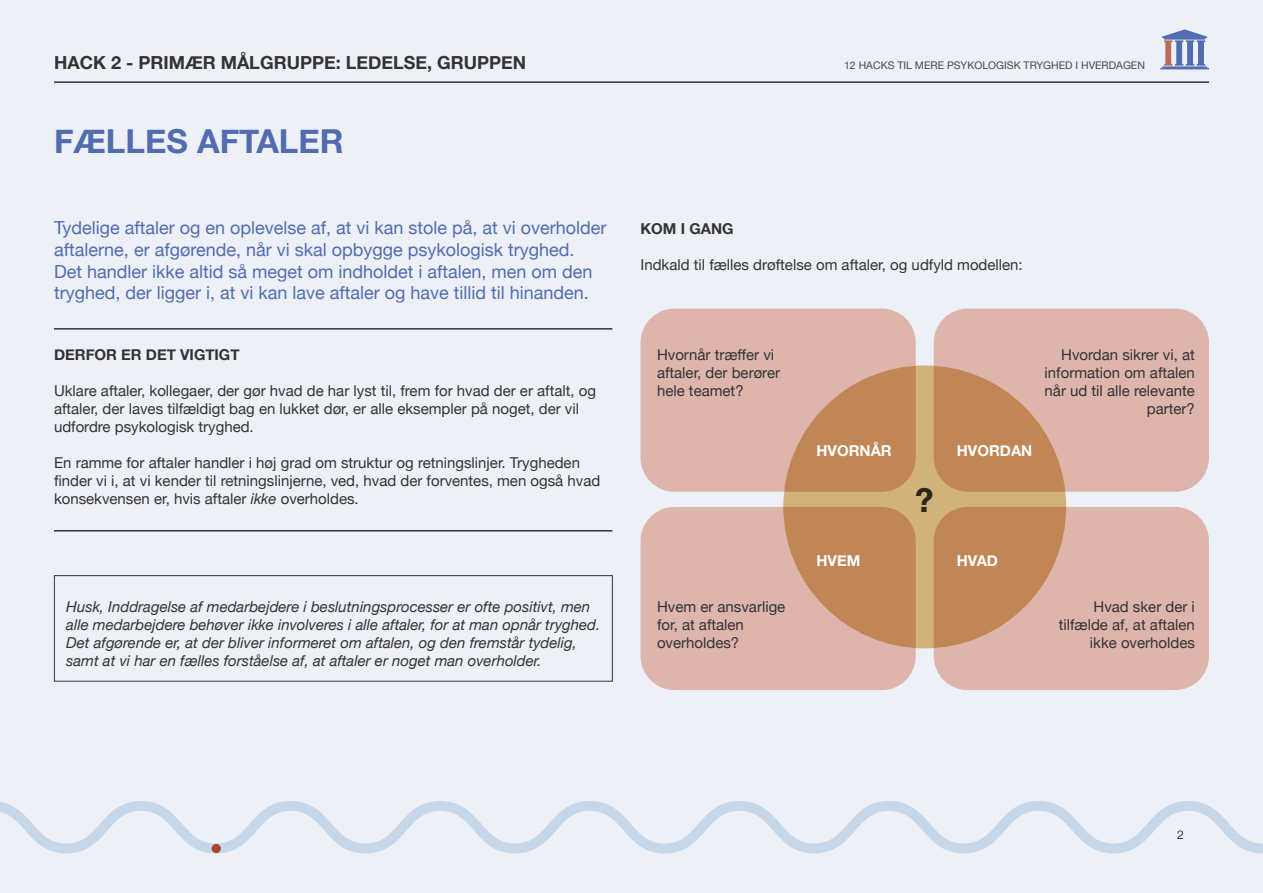
<style>
.page{position:relative;width:1263px;height:893px;background:#eef0f7}
.page>*{position:absolute;margin:0;border:0;box-sizing:border-box;transform-origin:0 0}
.t1{font:700 33px "Helvetica Neue";color:#516caf}
.t2{font:700 33px "Helvetica Neue";color:#333}
.t3{font:18px/21.6px "Helvetica Neue";color:#516caf}
.t4{font:700 18px "Helvetica Neue";color:#333}
.t5{font:15px/18px "Helvetica Neue";color:#333}
.t6{font:italic 15px/18px "Helvetica Neue";color:#333}
.t7{font:700 15px "Helvetica Neue";color:#333}
.t8{font:700 15px "Helvetica Neue";color:#fff}
.t9{font:300 12px "Helvetica Neue";color:#000}
.t10{font:10.5px "Helvetica Neue";color:#474747}
.s1{font-style:italic}
</style>
<div class="page">
<svg style="left:0;top:801px;width:1263px;height:53px"></svg>
<div style="left:640px;top:309px;width:276px;height:183px;background:#ddb5ac;border-radius:34px"></div>
<div style="left:640px;top:507px;width:276px;height:183px;background:#ddb5ac;border-radius:34px"></div>
<div style="left:934px;top:309px;width:275px;height:183px;background:#ddb5ac;border-radius:34px"></div>
<div style="left:934px;top:507px;width:275px;height:183px;background:#ddb5ac;border-radius:34px"></div>
<svg style="left:783px;top:365px;width:283px;height:283px;background:#c38d5b"></svg>
<svg style="left:1160px;top:29px;width:49px;height:40px"></svg>
<hr style="left:54px;top:81px;width:1155px;height:2px;background:#333">
<hr style="left:54px;top:328px;width:558px;height:2px;background:#333">
<hr style="left:54px;top:530px;width:558px;height:1px;background:#333">
<div style="left:54px;top:575px;width:559px;height:107px;border:1px solid #333"></div>
<div style="left:212px;top:844px;width:9px;height:9px;background:#ab4630;border-radius:50%"></div>
<p class="t4" style="left:54px;top:49px;width:474px">HACK 2 - PRIMÆR MÅLGRUPPE: LEDELSE, GRUPPEN</p>
<h1 class="t1" style="left:54px;top:115px;width:291px">FÆLLES AFTALER</h1>
<p class="t3" style="left:54px;top:218px;width:554px">Tydelige aftaler og en oplevelse af, at vi kan stole på, at vi overholder aftalerne, er afgørende, når vi skal opbygge psykologisk tryghed.<br>Det handler ikke altid så meget om indholdet i aftalen, men om den tryghed, der ligger i, at vi kan lave aftaler og have tillid til hinanden.</p>
<p class="t7" style="left:54px;top:343px;width:187px">DERFOR ER DET VIGTIGT</p>
<p class="t5" style="left:54px;top:383px;width:544px">Uklare aftaler, kollegaer, der gør hvad de har lyst til, frem for hvad der er aftalt, og aftaler, der laves tilfældigt bag en lukket dør, er alle eksempler på noget, der vil udfordre psykologisk tryghed.</p>
<p class="t5" style="left:54px;top:455px;width:548px">En ramme for aftaler handler i høj grad om struktur og retningslinjer. Trygheden finder vi i, at vi kender til retningslinjerne, ved, hvad der forventes, men også hvad konsekvensen er, hvis aftaler <span class="s1">ikke</span> overholdes.</p>
<p class="t6" style="left:66px;top:599px;width:535px">Husk, Inddragelse af medarbejdere i beslutningsprocesser er ofte positivt, men alle medarbejdere behøver ikke involveres i alle aftaler, for at man opnår tryghed.<br>Det afgørende er, at der bliver informeret om aftalen, og den fremstår tydelig, samt at vi har en fælles forståelse af, at aftaler er noget man overholder.</p>
<p class="t10" style="left:844px;top:57px;width:302px">12 HACKS TIL MERE PSYKOLOGISK TRYGHED I HVERDAGEN</p>
<p class="t7" style="left:640px;top:217px;width:95px">KOM I GANG</p>
<p class="t5" style="left:640px;top:257px;width:384px">Indkald til fælles drøftelse om aftaler, og udfyld modellen:</p>
<p class="t5" style="left:657px;top:347px;width:125px">Hvornår træffer vi aftaler, der berører hele teamet?</p>
<p class="t5" style="left:657px;top:599px;width:130px">Hvem er ansvarlige for, at aftalen overholdes?</p>
<p class="t8" style="left:816px;top:439px;width:77px">HVORNÅR</p>
<p class="t8" style="left:816px;top:549px;width:45px">HVEM</p>
<h1 class="t2" style="left:915px;top:474px;width:20px">?</h1>
<p class="t8" style="left:957px;top:439px;width:77px">HVORDAN</p>
<p class="t5" style="left:1044px;top:347px;width:152px;text-align:right">Hvordan sikrer vi, at information om aftalen når ud til alle relevante parter?</p>
<p class="t8" style="left:957px;top:549px;width:43px">HVAD</p>
<p class="t5" style="left:1059px;top:599px;width:138px;text-align:right">Hvad sker der i tilfælde af, at aftalen ikke overholdes</p>
<p class="t9" style="left:1177px;top:825px;width:8px">2</p>
</div>
